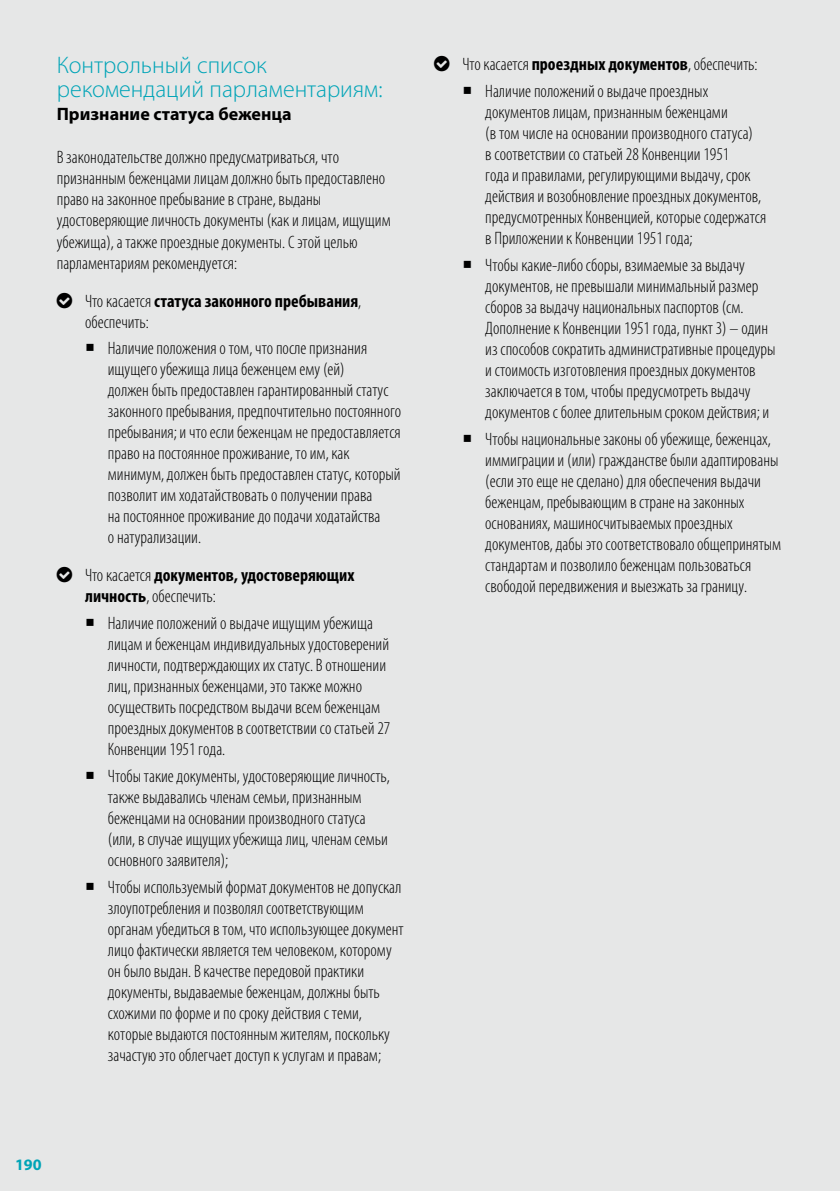
<style>
.page{position:relative;width:840px;height:1191px;background:#fff}
.page>*{position:absolute;margin:0;border:0;box-sizing:border-box;transform-origin:0 0}
.t1{font:300 24px/24px "Myriad Pro";color:#00a4b7}
.t2{font:300 condensed 18px/21px "Myriad Pro";color:#000}
.t3{font:700 condensed 18px/21px "Myriad Pro";color:#000}
.t4{font:700 18px "Myriad Pro";color:#000}
.t5{font:700 16px "Myriad Pro";color:#00a4b7}
.s1{font-weight:300}
.s2{font-weight:700}
</style>
<div class="page">
<div style="left:0;top:0;width:839px;height:1191px;background:#e6e7e7"></div>
<h1 class="t1" style="left:57px;top:52px;width:327px">Контрольный список рекомендаций парламентариям:</h1>
<p class="t4" style="left:57px;top:102px;width:236px">Признание статуса беженца</p>
<p class="t2" style="left:57px;top:147px;width:335px">В законодательстве должно предусматриваться, что признанным беженцами лицам должно быть предоставлено право на законное пребывание в стране, выданы удостоверяющие личность документы (как и лицам, ищущим убежища), а также проездные документы. С этой целью парламентариям рекомендуется:</p>
<p class="t3" style="left:85px;top:290px;width:277px;text-indent:-28px">□ <span class="s1">Что касается</span> статуса законного пребывания<span class="s1">, обеспечить:</span></p>
<p class="t2" style="left:108px;top:338px;width:295px;text-indent:-23px">○ Наличие положения о том, что после признания ищущего убежища лица беженцем ему (ей)<br>должен быть предоставлен гарантированный статус законного пребывания, предпочтительно постоянного пребывания; и что если беженцам не предоставляется право на постоянное проживание, то им, как минимум, должен быть предоставлен статус, который позволит им ходатайствовать о получении права<br>на постоянное проживание до подачи ходатайства<br>о натурализации.</p>
<p class="t3" style="left:85px;top:564px;width:271px;text-indent:-28px">□ <span class="s1">Что касается</span> документов, удостоверяющих личность<span class="s1">, обеспечить:</span></p>
<p class="t2" style="left:108px;top:612px;width:284px;text-indent:-23px">○ Наличие положений о выдаче ищущим убежища лицам и беженцам индивидуальных удостоверений личности, подтверждающих их статус. В отношении лиц, признанных беженцами, это также можно осуществить посредством выдачи всем беженцам проездных документов в соответствии со статьей 27<br>Конвенции 1951 года.</p>
<p class="t2" style="left:108px;top:765px;width:283px;text-indent:-23px">○ Чтобы такие документы, удостоверяющие личность, также выдавались членам семьи, признанным беженцами на основании производного статуса (или, в случае ищущих убежища лиц, членам семьи основного заявителя);</p>
<p class="t2" style="left:108px;top:876px;width:297px;text-indent:-23px">○ Чтобы используемый формат документов не допускал злоупотребления и позволял соответствующим органам убедиться в том, что использующее документ лицо фактически является тем человеком, которому он было выдан. В качестве передовой практики документы, выдаваемые беженцам, должны быть схожими по форме и по сроку действия с теми, которые выдаются постоянным жителям, поскольку зачастую это облегчает доступ к услугам и правам;</p>
<p class="t2" style="left:434px;top:54px;width:325px">□ Что касается <span class="s2">проездных документов</span>, обеспечить:</p>
<p class="t2" style="left:485px;top:81px;width:282px;text-indent:-23px">○ Наличие положений о выдаче проездных документов лицам, признанным беженцами<br>(в том числе на основании производного статуса)<br>в соответствии со статьей 28 Конвенции 1951<br>года и правилами, регулирующими выдачу, срок действия и возобновление проездных документов, предусмотренных Конвенцией, которые содержатся в Приложении к Конвенции 1951 года;</p>
<p class="t2" style="left:485px;top:254px;width:292px;text-indent:-23px">○ Чтобы какие-либо сборы, взимаемые за выдачу документов, не превышали минимальный размер сборов за выдачу национальных паспортов (см.<br>Дополнение к Конвенции 1951 года, пункт 3) – один из способов сократить административные процедуры и стоимость изготовления проездных документов заключается в том, чтобы предусмотреть выдачу документов с более длительным сроком действия; и</p>
<p class="t2" style="left:485px;top:428px;width:297px;text-indent:-23px">○ Чтобы национальные законы об убежище, беженцах, иммиграции и (или) гражданстве были адаптированы (если это еще не сделано) для обеспечения выдачи беженцам, пребывающим в стране на законных основаниях, машиносчитываемых проездных документов, дабы это соответствовало общепринятым стандартам и позволило беженцам пользоваться свободой передвижения и выезжать за границу.</p>
<p class="t5" style="left:15px;top:1154px;width:28px">190</p>
</div>
